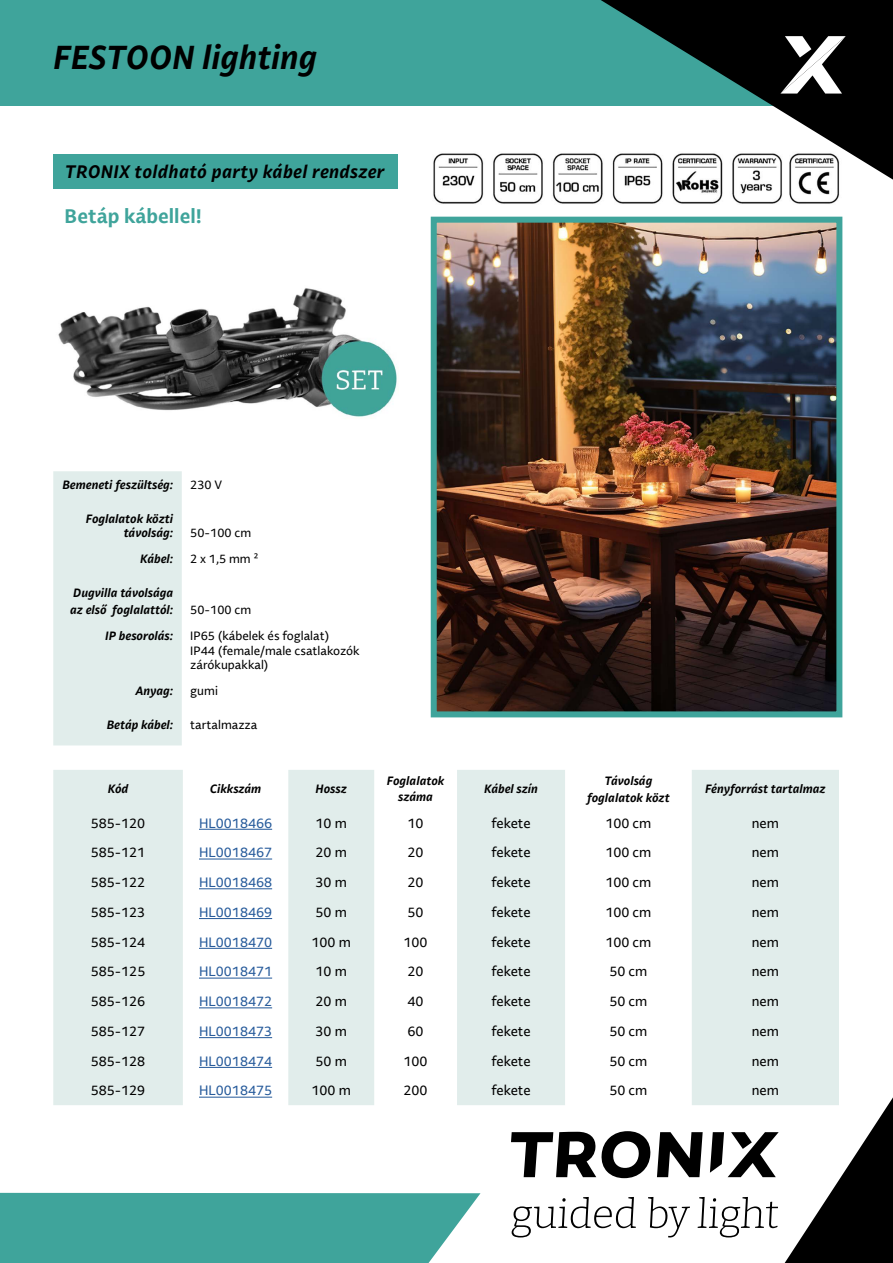
<style>
.page{position:relative;width:893px;height:1263px;background:#fff}
.page>*{position:absolute;margin:0;border:0;box-sizing:border-box;transform-origin:0 0}
.t1{font:italic 700 33px "Lemance";color:#000}
.t2{font:700 19.5px "Lemance";color:#3fa49b}
.t3{font:italic 700 18px "Lemance";letter-spacing:.02em;color:#000}
.t4{font:13.5px "Lemance";color:#000}
.t5{font:13.5px "Lemance";color:#275b9b}
.t6{font:italic 700 12px/16.5px "Lemance";color:#000;text-align:center}
.t7{font:12px/14.4px "Lemance";color:#000}
</style>
<div class="page">
<div style="left:0;top:0;width:893px;height:106px;background:#3fa49b"></div>
<svg style="left:601px;top:0;width:292px;height:180px;fill:#000"></svg>
<svg style="left:780px;top:36px;width:66px;height:58px;background:#6f6f6f"></svg>
<svg style="left:511px;top:1097px;width:382px;height:166px"></svg>
<div style="left:0;top:1193px;width:480px;height:70px;background:#3fa49b"></div>
<div style="left:54px;top:154px;width:344px;height:35px;background:#3fa49b"></div>
<svg style="left:53px;top:770px;width:786px;height:335px;fill:#e1edeb"></svg>
<hr style="left:199px;top:829px;width:73px;height:1px;background:#275b9b">
<hr style="left:199px;top:858px;width:73px;height:1px;background:#275b9b">
<hr style="left:199px;top:888px;width:73px;height:1px;background:#275b9b">
<hr style="left:199px;top:918px;width:73px;height:1px;background:#275b9b">
<hr style="left:199px;top:948px;width:73px;height:1px;background:#275b9b">
<hr style="left:199px;top:977px;width:73px;height:1px;background:#275b9b">
<hr style="left:199px;top:1007px;width:73px;height:1px;background:#275b9b">
<hr style="left:199px;top:1037px;width:73px;height:1px;background:#275b9b">
<hr style="left:199px;top:1067px;width:73px;height:1px;background:#275b9b">
<hr style="left:199px;top:1097px;width:73px;height:1px;background:#275b9b">
<div style="left:53px;top:471px;width:129px;height:274px;background:#e1edeb"></div>
<img style="left:438px;top:224px;width:397px;height:486px">
<div style="left:431px;top:217px;width:411px;height:500px;border:6px solid #3fa49b"></div>
<img style="left:58px;top:288px;width:339px;height:129px">
<img style="left:433px;top:150px;width:408px;height:54px">
<h1 class="t1" style="left:53px;top:34px;width:265px">FESTOON lighting</h1>
<h3 class="t3" style="left:65px;top:159px;width:321px">TRONIX toldható party kábel rendszer</h3>
<h2 class="t2" style="left:65px;top:203px;width:139px">Betáp kábellel!</h2>
<p class="t6" style="left:62px;top:476px;width:112px">Bemeneti feszültség:</p>
<p class="t7" style="left:190px;top:477px;width:33px">230 V</p>
<p class="t6" style="left:86px;top:511px;width:89px;line-height:14.4px;text-align:right">Foglalatok közti távolság:</p>
<p class="t7" style="left:190px;top:526px;width:62px">50-100 cm</p>
<p class="t6" style="left:140px;top:551px;width:35px">Kábel:</p>
<p class="t7" style="left:190px;top:552px;width:70px">2 x 1,5 mm ²</p>
<p class="t6" style="left:70px;top:585px;width:105px;text-align:left">Dugvilla távolsága az első foglalattól:</p>
<p class="t7" style="left:190px;top:602px;width:62px">50-100 cm</p>
<p class="t6" style="left:105px;top:627px;width:70px">IP besorolás:</p>
<p class="t7" style="left:190px;top:629px;width:171px">IP65 (kábelek és foglalat)<br>IP44 (female/male csatlakozók zárókupakkal)</p>
<p class="t6" style="left:136px;top:682px;width:39px">Anyag:</p>
<p class="t7" style="left:190px;top:683px;width:29px">gumi</p>
<p class="t6" style="left:107px;top:716px;width:68px">Betáp kábel:</p>
<p class="t7" style="left:190px;top:717px;width:69px">tartalmazza</p>
<p class="t6" style="left:108px;top:780px;width:22px">Kód</p>
<p class="t6" style="left:210px;top:780px;width:53px">Cikkszám</p>
<p class="t6" style="left:316px;top:780px;width:33px">Hossz</p>
<p class="t6" style="left:387px;top:772px;width:59px">Foglalatok száma</p>
<p class="t6" style="left:484px;top:780px;width:56px">Kábel szín</p>
<p class="t6" style="left:587px;top:772px;width:84px">Távolság foglalatok közt</p>
<p class="t6" style="left:705px;top:780px;width:122px">Fényforrást tartalmaz</p>
<p class="t4" style="left:91px;top:814px;width:56px">585-120</p>
<p class="t5" style="left:199px;top:814px;width:75px">HL0018466</p>
<p class="t4" style="left:316px;top:814px;width:33px">10 m</p>
<p class="t4" style="left:408px;top:814px;width:18px">10</p>
<p class="t4" style="left:491px;top:814px;width:41px">fekete</p>
<p class="t4" style="left:605px;top:814px;width:48px">100 cm</p>
<p class="t4" style="left:752px;top:814px;width:29px">nem</p>
<p class="t4" style="left:91px;top:844px;width:56px">585-121</p>
<p class="t5" style="left:199px;top:844px;width:75px">HL0018467</p>
<p class="t4" style="left:316px;top:844px;width:33px">20 m</p>
<p class="t4" style="left:408px;top:844px;width:18px">20</p>
<p class="t4" style="left:491px;top:844px;width:41px">fekete</p>
<p class="t4" style="left:605px;top:844px;width:48px">100 cm</p>
<p class="t4" style="left:752px;top:844px;width:29px">nem</p>
<p class="t4" style="left:91px;top:873px;width:56px">585-122</p>
<p class="t5" style="left:199px;top:873px;width:75px">HL0018468</p>
<p class="t4" style="left:316px;top:873px;width:33px">30 m</p>
<p class="t4" style="left:408px;top:873px;width:18px">20</p>
<p class="t4" style="left:491px;top:873px;width:41px">fekete</p>
<p class="t4" style="left:605px;top:873px;width:48px">100 cm</p>
<p class="t4" style="left:752px;top:873px;width:29px">nem</p>
<p class="t4" style="left:91px;top:903px;width:56px">585-123</p>
<p class="t5" style="left:199px;top:903px;width:75px">HL0018469</p>
<p class="t4" style="left:316px;top:903px;width:33px">50 m</p>
<p class="t4" style="left:408px;top:903px;width:18px">50</p>
<p class="t4" style="left:491px;top:903px;width:41px">fekete</p>
<p class="t4" style="left:605px;top:903px;width:48px">100 cm</p>
<p class="t4" style="left:752px;top:903px;width:29px">nem</p>
<p class="t4" style="left:91px;top:933px;width:56px">585-124</p>
<p class="t5" style="left:199px;top:933px;width:75px">HL0018470</p>
<p class="t4" style="left:312px;top:933px;width:41px">100 m</p>
<p class="t4" style="left:404px;top:933px;width:26px">100</p>
<p class="t4" style="left:491px;top:933px;width:41px">fekete</p>
<p class="t4" style="left:605px;top:933px;width:48px">100 cm</p>
<p class="t4" style="left:752px;top:933px;width:29px">nem</p>
<p class="t4" style="left:91px;top:963px;width:56px">585-125</p>
<p class="t5" style="left:199px;top:963px;width:75px">HL0018471</p>
<p class="t4" style="left:316px;top:963px;width:33px">10 m</p>
<p class="t4" style="left:408px;top:963px;width:18px">20</p>
<p class="t4" style="left:491px;top:963px;width:41px">fekete</p>
<p class="t4" style="left:609px;top:963px;width:40px">50 cm</p>
<p class="t4" style="left:752px;top:963px;width:29px">nem</p>
<p class="t4" style="left:91px;top:992px;width:56px">585-126</p>
<p class="t5" style="left:199px;top:992px;width:75px">HL0018472</p>
<p class="t4" style="left:316px;top:992px;width:33px">20 m</p>
<p class="t4" style="left:408px;top:992px;width:18px">40</p>
<p class="t4" style="left:491px;top:992px;width:41px">fekete</p>
<p class="t4" style="left:609px;top:992px;width:40px">50 cm</p>
<p class="t4" style="left:752px;top:992px;width:29px">nem</p>
<p class="t4" style="left:91px;top:1022px;width:56px">585-127</p>
<p class="t5" style="left:199px;top:1022px;width:75px">HL0018473</p>
<p class="t4" style="left:316px;top:1022px;width:33px">30 m</p>
<p class="t4" style="left:408px;top:1022px;width:18px">60</p>
<p class="t4" style="left:491px;top:1022px;width:41px">fekete</p>
<p class="t4" style="left:609px;top:1022px;width:40px">50 cm</p>
<p class="t4" style="left:752px;top:1022px;width:29px">nem</p>
<p class="t4" style="left:91px;top:1052px;width:56px">585-128</p>
<p class="t5" style="left:199px;top:1052px;width:75px">HL0018474</p>
<p class="t4" style="left:316px;top:1052px;width:33px">50 m</p>
<p class="t4" style="left:404px;top:1052px;width:26px">100</p>
<p class="t4" style="left:491px;top:1052px;width:41px">fekete</p>
<p class="t4" style="left:609px;top:1052px;width:40px">50 cm</p>
<p class="t4" style="left:752px;top:1052px;width:29px">nem</p>
<p class="t4" style="left:91px;top:1082px;width:56px">585-129</p>
<p class="t5" style="left:199px;top:1082px;width:75px">HL0018475</p>
<p class="t4" style="left:312px;top:1082px;width:41px">100 m</p>
<p class="t4" style="left:404px;top:1082px;width:26px">200</p>
<p class="t4" style="left:491px;top:1082px;width:41px">fekete</p>
<p class="t4" style="left:609px;top:1082px;width:40px">50 cm</p>
<p class="t4" style="left:752px;top:1082px;width:29px">nem</p>
</div>
